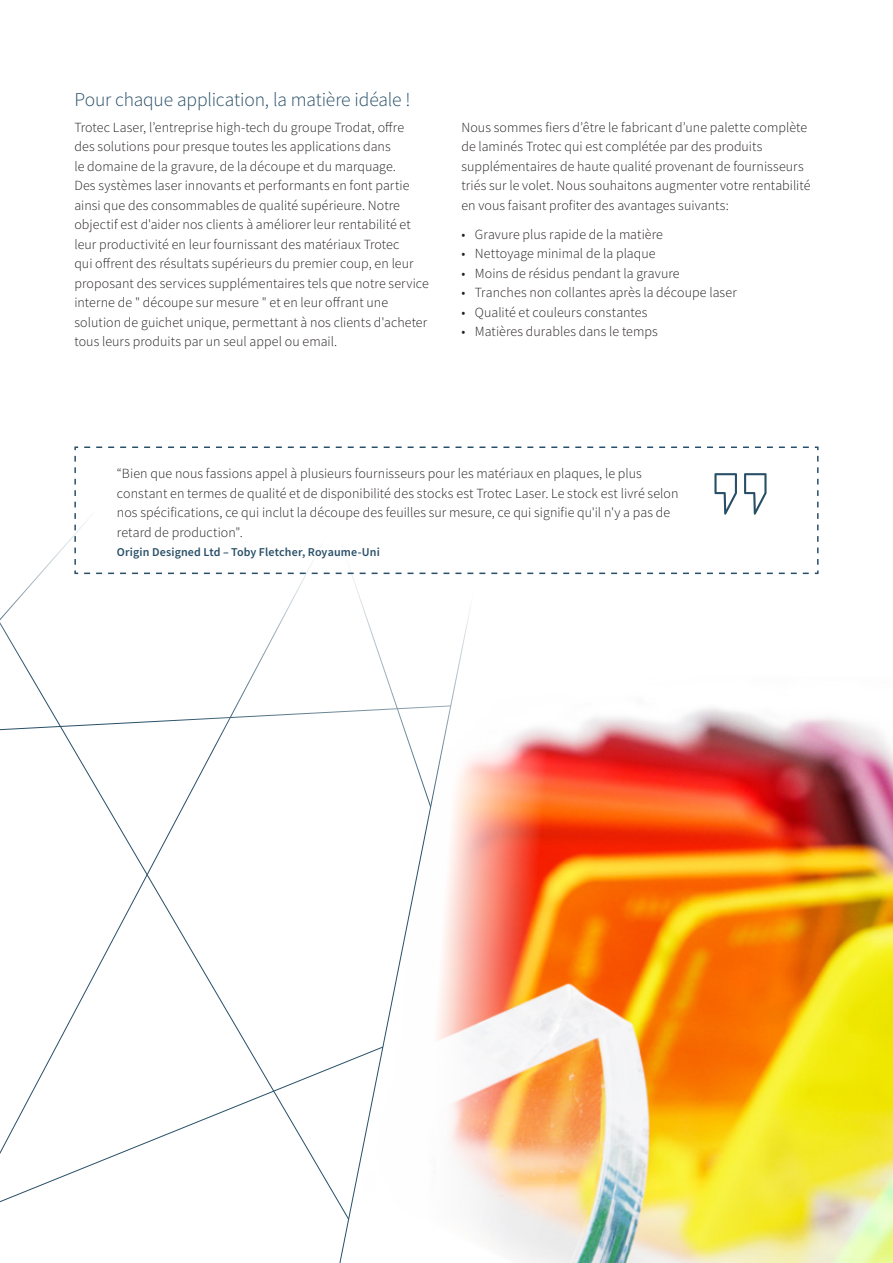
<style>
.page{position:relative;width:893px;height:1263px;background:#fff}
.page>*{position:absolute;margin:0;border:0;box-sizing:border-box;transform-origin:0 0}
.t1{font:300 19.5px "Source Sans Pro";letter-spacing:-.01em;color:#284f67}
.t2{font:300 13.95px/19.5px "Source Sans Pro";letter-spacing:.005em;color:#231f20}
.t3{font:600 12px "Source Sans Pro";letter-spacing:.01em;color:#284f67}
</style>
<div class="page">
<img style="left:489px;top:718px;width:404px;height:545px">
<svg style="left:382px;top:807px;width:107px;height:423px"></svg>
<svg style="left:365px;top:1046px;width:18px;height:184px"></svg>
<svg style="left:0;top:807px;width:349px;height:413px"></svg>
<svg style="left:0;top:535px;width:819px;height:272px"></svg>
<svg style="left:74px;top:446px;width:745px;height:129px"></svg>
<h1 class="t1" style="left:74px;top:88px;width:338px">Pour chaque application, la matière idéale !</h1>
<p class="t2" style="left:74px;top:117px;width:356px">Trotec Laser, l’entreprise high-tech du groupe Trodat, offre<br>des solutions pour presque toutes les applications dans<br>le domaine de la gravure, de la découpe et du marquage.<br>Des systèmes laser innovants et performants en font partie ainsi que des consommables de qualité supérieure. Notre objectif est d'aider nos clients à améliorer leur rentabilité et leur productivité en leur fournissant des matériaux Trotec<br>qui offrent des résultats supérieurs du premier coup, en leur proposant des services supplémentaires tels que notre service interne de " découpe sur mesure " et en leur offrant une solution de guichet unique, permettant à nos clients d'acheter tous leurs produits par un seul appel ou email.</p>
<p class="t2" style="left:461px;top:117px;width:351px">Nous sommes fiers d’être le fabricant d’une palette complète de laminés Trotec qui est complétée par des produits supplémentaires de haute qualité provenant de fournisseurs triés sur le volet. Nous souhaitons augmenter votre rentabilité en vous faisant profiter des avantages suivants:</p>
<p class="t2" style="left:461px;top:225px;width:203px">• Gravure plus rapide de la matière</p>
<p class="t2" style="left:461px;top:244px;width:196px">• Nettoyage minimal de la plaque</p>
<p class="t2" style="left:461px;top:264px;width:220px">• Moins de résidus pendant la gravure</p>
<p class="t2" style="left:461px;top:283px;width:277px">• Tranches non collantes après la découpe laser</p>
<p class="t2" style="left:461px;top:303px;width:188px">• Qualité et couleurs constantes</p>
<p class="t2" style="left:461px;top:322px;width:198px">• Matières durables dans le temps</p>
<p class="t2" style="left:117px;top:464px;width:563px">“Bien que nous fassions appel à plusieurs fournisseurs pour les matériaux en plaques, le plus constant en termes de qualité et de disponibilité des stocks est Trotec Laser. Le stock est livré selon nos spécifications, ce qui inclut la découpe des feuilles sur mesure, ce qui signifie qu'il n'y a pas de retard de production".</p>
<p class="t3" style="left:117px;top:544px;width:264px">Origin Designed Ltd – Toby Fletcher, Royaume-Uni</p>
</div>
